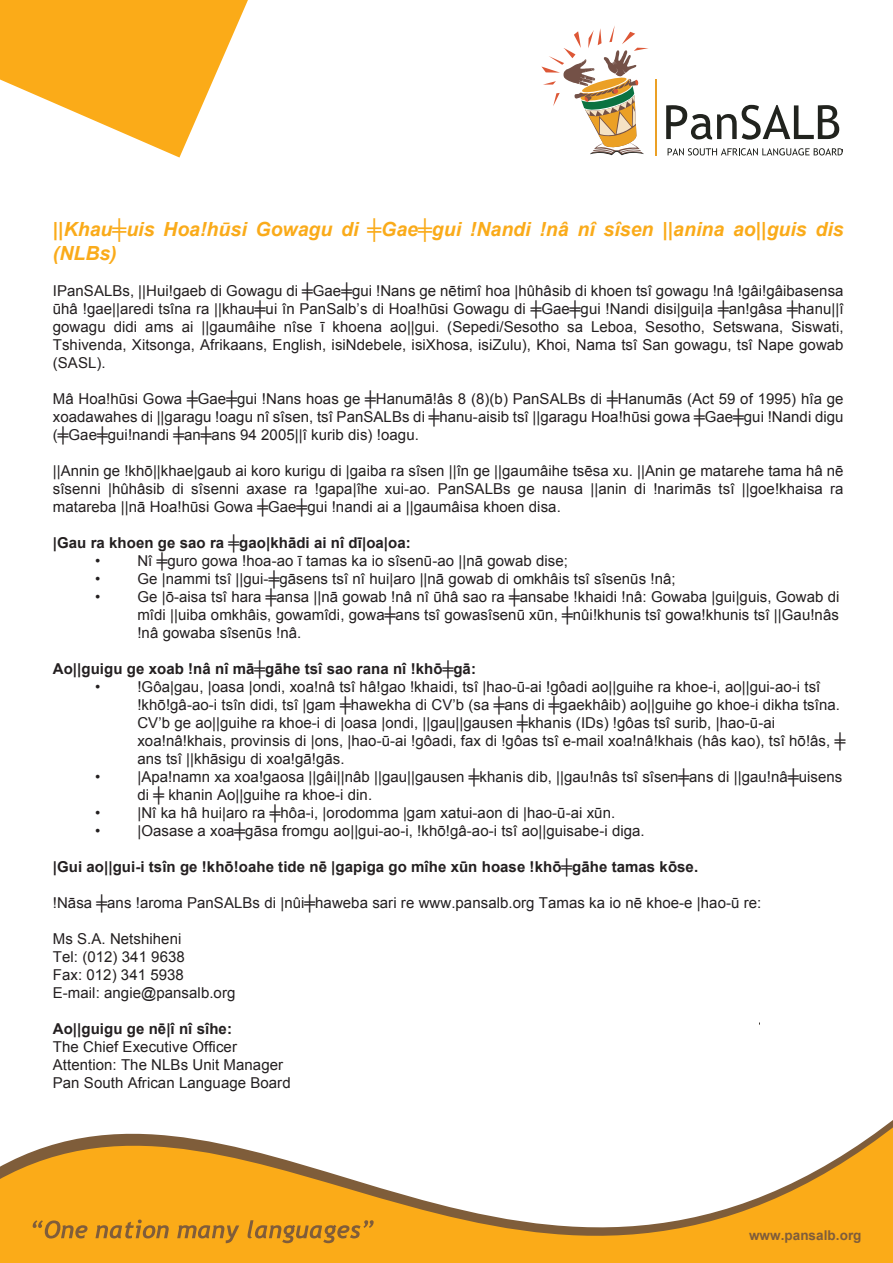
<style>
.page{position:relative;width:893px;height:1263px;background:#fff}
.page>*{position:absolute;margin:0;border:0;box-sizing:border-box;transform-origin:0 0}
.t1{font:italic 700 19.5px/23.4px "Arial";color:#faab1a}
.t2{font:15px/18px "Arial";letter-spacing:.005em;color:#231f20;text-align:justify}
.t3{font:700 15px "Arial";letter-spacing:.005em;color:#231f20}
.t4{font:700 13.5px "Arial";letter-spacing:.005em;color:#7f5d3a}
</style>
<div class="page">
<svg style="left:0;top:0;width:248px;height:158px"></svg>
<hr style="left:655px;top:79px;width:1px;height:75px;background:#eba025">
<svg style="left:666px;top:105px;width:173px;height:35px"></svg>
<svg style="left:668px;top:148px;width:175px;height:7px"></svg>
<hr style="left:655px;top:80px;width:1px;height:75px;background:#eba025">
<svg style="left:541px;top:26px;width:107px;height:129px"></svg>
<svg style="left:0;top:1120px;width:893px;height:143px"></svg>
<svg style="left:33px;top:1220px;width:55px;height:18px"></svg>
<svg style="left:95px;top:1219px;width:74px;height:19px"></svg>
<svg style="left:177px;top:1225px;width:62px;height:18px"></svg>
<svg style="left:248px;top:1220px;width:126px;height:23px;background:#d69321"></svg>
<h1 class="t1" style="left:53px;top:219px;width:792px">||Khau╪uis Hoa!hūsi Gowagu di ╪Gae╪gui !Nandi !nâ nî sîsen ||anina ao||guis dis (NLBs)</h1>
<p class="t2" style="left:53px;top:282px;width:792px">IPanSALBs, ||Hui!gaeb di Gowagu di ╪Gae╪gui !Nans ge nētimî hoa |hûhâsib di khoen tsî gowagu !nâ !gâi!gâibasensa ūhâ !gae||aredi tsîna ra ||khau╪ui în PanSalb’s di Hoa!hūsi Gowagu di ╪Gae╪gui !Nandi disi|gui|a ╪an!gâsa ╪hanu||î gowagu didi ams ai ||gaumâihe nîse ī khoena ao||gui. (Sepedi/Sesotho sa Leboa, Sesotho, Setswana, Siswati, Tshivenda, Xitsonga, Afrikaans, English, isiNdebele, isiXhosa, isiZulu), Khoi, Nama tsî San gowagu, tsî Nape gowab (SASL).</p>
<p class="t2" style="left:53px;top:390px;width:792px">Mâ Hoa!hūsi Gowa ╪Gae╪gui !Nans hoas ge ╪Hanumā!âs 8 (8)(b) PanSALBs di ╪Hanumās (Act 59 of 1995) hîa ge xoadawahes di ||garagu !oagu nî sîsen, tsî PanSALBs di ╪hanu-aisib tsî ||garagu Hoa!hūsi gowa ╪Gae╪gui !Nandi digu (╪Gae╪gui!nandi ╪an╪ans 94 2005||î kurib dis) !oagu.</p>
<p class="t2" style="left:53px;top:462px;width:792px">||Annin ge !khō||khae|gaub ai koro kurigu di |gaiba ra sîsen ||în ge ||gaumâihe tsēsa xu. ||Anin ge matarehe tama hâ nē sîsenni |hûhâsib di sîsenni axase ra !gapa|îhe xui-ao. PanSALBs ge nausa ||anin di !narimās tsî ||goe!khaisa ra matareba ||nā Hoa!hūsi Gowa ╪Gae╪gui !nandi ai a ||gaumâisa khoen disa.</p>
<p class="t3" style="left:53px;top:533px;width:359px">|Gau ra khoen ge sao ra ╪gao|khādi ai nî dī|oa|oa:</p>
<p class="t2" style="left:95px;top:552px;width:7px">•</p>
<p class="t2" style="left:137px;top:552px;width:432px">Nî ╪guro gowa !hoa-ao ī tamas ka io sîsenū-ao ||nā gowab dise;</p>
<p class="t2" style="left:95px;top:570px;width:7px">•</p>
<p class="t2" style="left:137px;top:570px;width:540px">Ge |nammi tsî ||gui-╪gāsens tsî nî hui|aro ||nā gowab di omkhâis tsî sîsenūs !nâ;</p>
<p class="t2" style="left:95px;top:588px;width:7px">•</p>
<p class="t2" style="left:137px;top:588px;width:704px">Ge |ō-aisa tsî hara ╪ansa ||nā gowab !nâ nî ūhâ sao ra ╪ansabe !khaidi !nâ: Gowaba |gui|guis, Gowab di mîdi ||uiba omkhâis, gowamîdi, gowa╪ans tsî gowasîsenū xūn, ╪nûi!khunis tsî gowa!khunis tsî ||Gau!nâs !nâ gowaba sîsenūs !nâ.</p>
<p class="t3" style="left:53px;top:659px;width:425px">Ao||guigu ge xoab !nâ nî mā╪gāhe tsî sao rana nî !khō╪gā:</p>
<p class="t2" style="left:95px;top:678px;width:7px">•</p>
<p class="t2" style="left:137px;top:678px;width:709px;text-align:left">!Gôa|gau, |oasa |ondi, xoa!nâ tsî hâ!gao !khaidi, tsî |hao-ū-ai !gôadi ao||guihe ra khoe-i, ao||gui-ao-i tsî !khō!gâ-ao-i tsîn didi, tsî |gam ╪hawekha di CV’b (sa ╪ans di ╪gaekhâib) ao||guihe go khoe-i dikha tsîna.<br>CV’b ge ao||guihe ra khoe-i di |oasa |ondi, ||gau||gausen ╪khanis (IDs) !gôas tsî surib, |hao-ū-ai xoa!nâ!khais, provinsis di |ons, |hao-ū-ai !gôadi, fax di !gôas tsî e-mail xoa!nâ!khais (hâs kao), tsî hō!âs, ╪ ans tsî ||khāsigu di xoa!gā!gās.</p>
<p class="t2" style="left:95px;top:768px;width:7px">•</p>
<p class="t2" style="left:137px;top:768px;width:706px">|Apa!namn xa xoa!gaosa ||gâi||nâb ||gau||gausen ╪khanis dib, ||gau!nâs tsî sîsen╪ans di ||gau!nâ╪uisens di ╪ khanin Ao||guihe ra khoe-i din.</p>
<p class="t2" style="left:95px;top:804px;width:7px">•</p>
<p class="t2" style="left:137px;top:804px;width:479px">|Nî ka hâ hui|aro ra ╪hôa-i, |orodomma |gam xatui-aon di |hao-ū-ai xūn.</p>
<p class="t2" style="left:95px;top:822px;width:7px">•</p>
<p class="t2" style="left:137px;top:822px;width:509px">|Oasase a xoa╪gāsa fromgu ao||gui-ao-i, !khō!gâ-ao-i tsî ao||guisabe-i diga.</p>
<p class="t3" style="left:53px;top:857px;width:647px">|Gui ao||gui-i tsîn ge !khō!oahe tide nē |gapiga go mîhe xūn hoase !khō╪gāhe tamas kōse.</p>
<p class="t2" style="left:53px;top:894px;width:710px">!Nāsa ╪ans !aroma PanSALBs di |nûi╪haweba sari re www.pansalb.org Tamas ka io nē khoe-e |hao-ū re:</p>
<p class="t2" style="left:53px;top:930px;width:184px;text-align:left">Ms S.A. Netshiheni<br>Tel: (012) 341 9638<br>Fax: 012) 341 5938<br>E-mail: angie@pansalb.org</p>
<p class="t3" style="left:53px;top:1019px;width:181px">Ao||guigu ge nē|î nî sîhe:</p>
<p class="t2" style="left:53px;top:1038px;width:239px;text-align:left">The Chief Executive Officer<br>Attention: The NLBs Unit Manager<br>Pan South African Language Board</p>
<p class="t4" style="left:749px;top:1226px;width:114px">www.pansalb.org</p>
</div>
